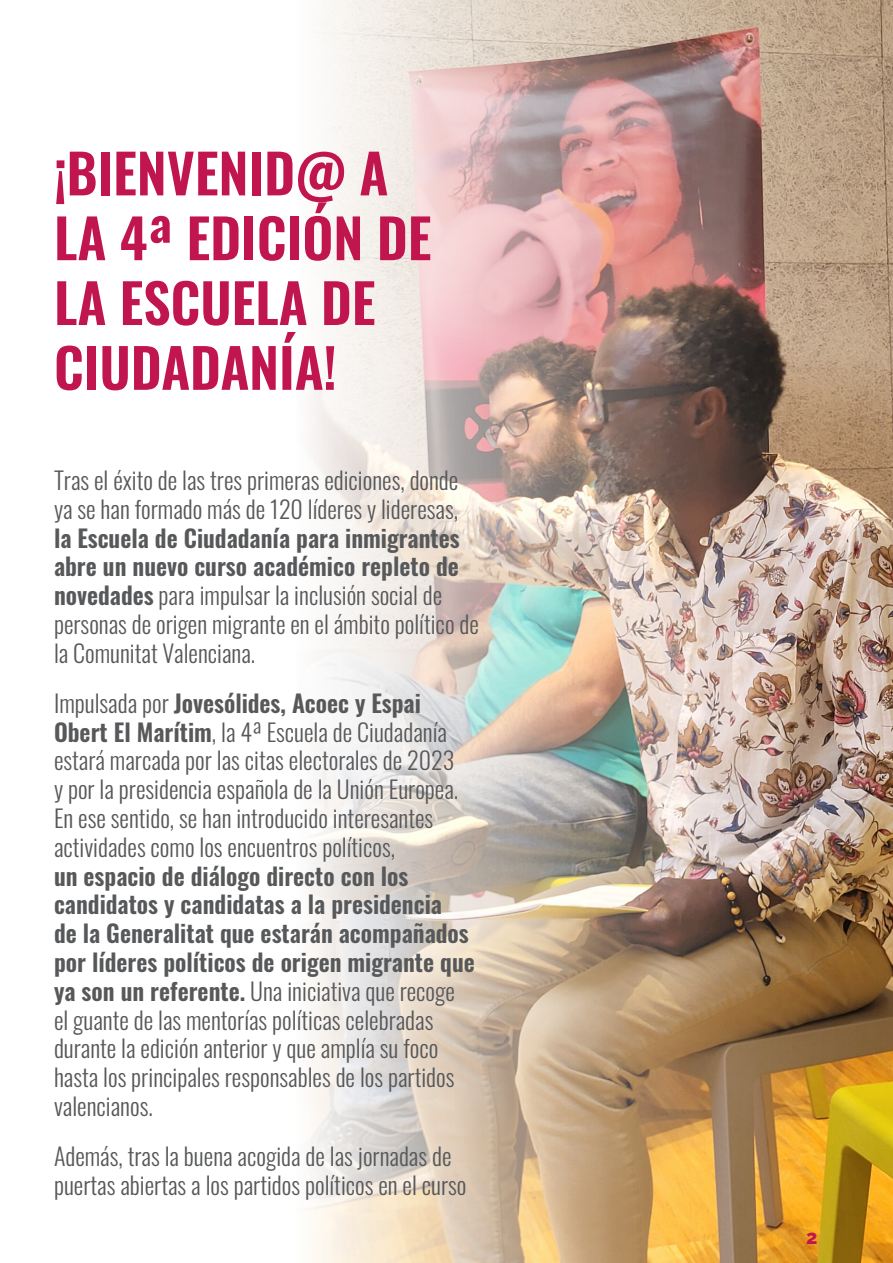
<style>
.page{position:relative;width:893px;height:1263px;background:#fff}
.page>*{position:absolute;margin:0;border:0;box-sizing:border-box;transform-origin:0 0}
.t1{font:600 54px/64.8px "Oswald";color:#c1154f}
.t2{font:300 24px/28.8px "Oswald";color:#57585a}
.t3{font:800 19.5px "Raleway";color:#c1154f}
.s1{font-weight:600}
</style>
<div class="page">
<img style="left:309px;top:0;width:584px;height:1263px">
<p class="t1" style="left:54px;top:136px;width:379px">¡BIENVENID@ A<br>LA 4ª EDICIÓN DE<br>LA ESCUELA DE<br>CIUDADANÍA!</p>
<p class="t2" style="left:54px;top:463px;width:426px">Tras el éxito de las tres primeras ediciones, donde ya se han formado más de 120 líderes y lideresas, <span class="s1">la Escuela de Ciudadanía para inmigrantes abre un nuevo curso académico repleto de novedades</span> para impulsar la inclusión social de personas de origen migrante en el ámbito político de la Comunitat Valenciana.</p>
<p class="t2" style="left:54px;top:686px;width:422px">Impulsada por <span class="s1">Jovesólides, Acoec y Espai Obert El Marítim</span>, la 4ª Escuela de Ciudadanía estará marcada por las citas electorales de 2023<br>y por la presidencia española de la Unión Europea.<br>En ese sentido, se han introducido interesantes actividades como los encuentros políticos,<br><span class="s1">un espacio de diálogo directo con los candidatos y candidatas a la presidencia<br>de la Generalitat que estarán acompañados por líderes políticos de origen migrante que ya son un referente.</span> Una iniciativa que recoge el guante de las mentorías políticas celebradas durante la edición anterior y que amplía su foco hasta los principales responsables de los partidos valencianos.</p>
<p class="t2" style="left:54px;top:1139px;width:414px">Además, tras la buena acogida de las jornadas de puertas abiertas a los partidos políticos en el curso</p>
<p class="t3" style="left:806px;top:1226px;width:13px">2</p>
</div>
